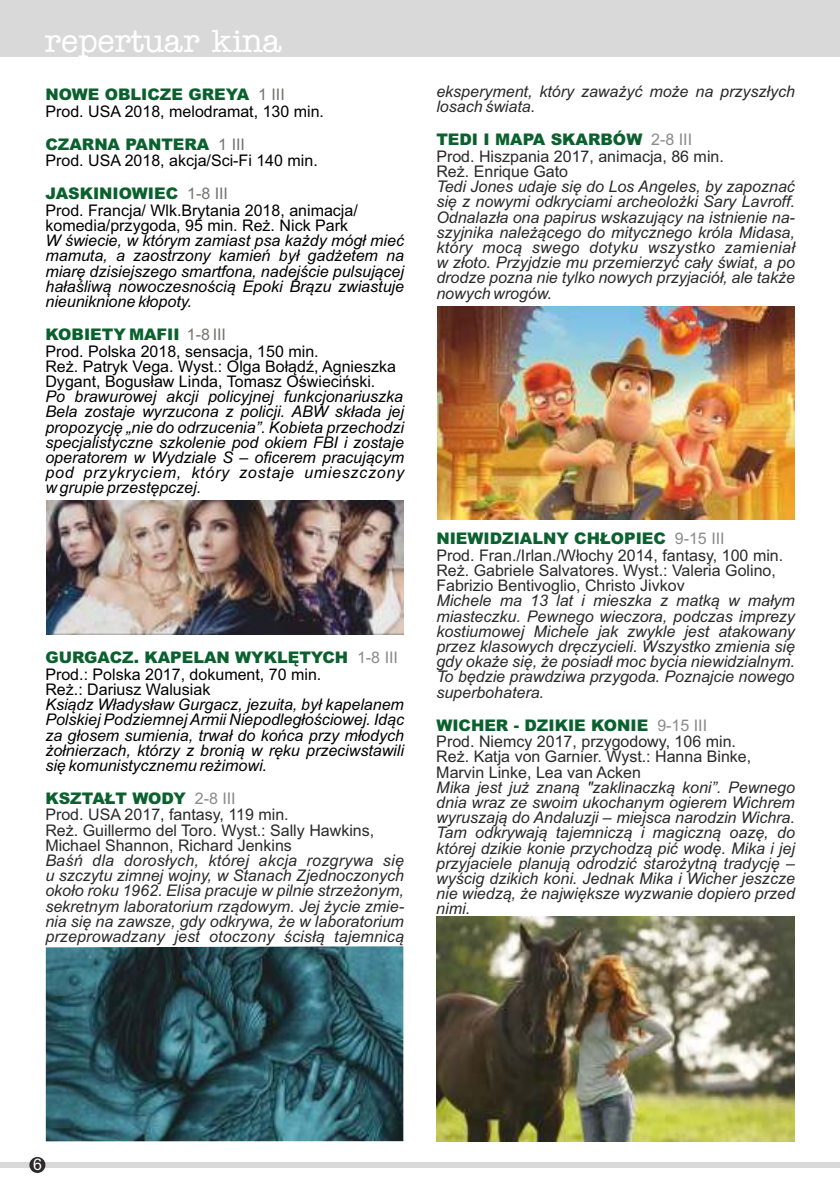
<style>
.page{position:relative;width:840px;height:1191px;background:#fff}
.page>*{position:absolute;margin:0;border:0;box-sizing:border-box;transform-origin:0 0}
.t1{font:32px "Memorandumpl";color:#fff}
.t2{font:italic 16px/15.2px "Arial";color:#2b2929;text-align:justify}
.t3{font:italic 16px/15.2px "Arial";color:#000;text-align:justify}
.t4{font:16px/15.6px "Arial";color:#2b2929}
.t5{font:16px/15.8px "Arial";color:#000}
.t6{font:16px "Arial";color:#fff}
.s1{font-weight:900;color:#0a612e}
.s2{color:#737370}
.s3{color:#8a8a8a}
</style>
<div class="page">
<div style="left:0;top:0;width:839px;height:57px;background:#d9d9d9"></div>
<div style="left:0;top:1162px;width:839px;height:6px;background:#d9d9d9"></div>
<div style="left:29px;top:1157px;width:16px;height:16px;background:#2b2929;border-radius:50%"></div>
<img style="left:46px;top:500px;width:357px;height:134px">
<img style="left:46px;top:946px;width:357px;height:195px">
<img style="left:437px;top:306px;width:357px;height:213px">
<img style="left:436px;top:916px;width:358px;height:225px">
<h1 class="t1" style="left:45px;top:29px;width:238px">repertuar kina</h1>
<p class="t5" style="left:45px;top:88px;width:280px;line-height:16.6px"><span class="s1">NOWE OBLICZE GREYA</span> <span class="s2">1 III<br></span>Prod. USA 2018, melodramat, 130 min.</p>
<p class="t5" style="left:45px;top:137px;width:274px;line-height:16.6px"><span class="s1">CZARNA PANTERA</span> <span class="s2">1 III<br></span>Prod. USA 2018, akcja/Sci-Fi 140 min.</p>
<p class="t5" style="left:45px;top:187px;width:314px"><span class="s1">JASKINIOWIEC</span> <span class="s2">1-8 III<br></span>Prod. Francja/ Wlk.Brytania 2018, animacja/ komedia/przygoda, 95 min. Reż. Nick Park</p>
<p class="t3" style="left:45px;top:234px;width:360px">W świecie, w którym zamiast psa każdy mógł mieć mamuta, a zaostrzony kamień był gadżetem na miarę dzisiejszego smartfona, nadejście pulsującej hałaśliwą nowoczesnością Epoki Brązu zwiastuje nieuniknione kłopoty.</p>
<p class="t5" style="left:45px;top:328px;width:352px"><span class="s1">KOBIETY MAFII</span> <span class="s2">1-8 III<br></span>Prod. Polska 2018, sensacja, 150 min.<br>Reż. Patryk Vega. Wyst.: Olga Bołądź, Agnieszka Dygant, Bogusław Linda, Tomasz Oświeciński.</p>
<p class="t3" style="left:45px;top:390px;width:360px">Po brawurowej akcji policyjnej funkcjonariuszka Bela zostaje wyrzucona z policji. ABW składa jej propozycję „nie do odrzucenia”. Kobieta przechodzi specjalistyczne szkolenie pod okiem FBI i zostaje operatorem w Wydziale S – oficerem pracującym pod przykryciem, który zostaje umieszczony w grupie przestępczej.</p>
<p class="t5" style="left:45px;top:651px;width:354px"><span class="s1">GURGACZ. KAPELAN WYKLĘTYCH</span> <span class="s3">1-8 III<br></span>Prod.: Polska 2017, dokument, 70 min.<br>Reż.: Dariusz Walusiak</p>
<p class="t3" style="left:45px;top:698px;width:360px">Ksiądz Władysław Gurgacz, jezuita, był kapelanem Polskiej Podziemnej Armii Niepodległościowej. Idąc za głosem sumienia, trwał do końca przy młodych żołnierzach, którzy z bronią w ręku przeciwstawili się komunistycznemu reżimowi.</p>
<p class="t4" style="left:45px;top:792px;width:330px"><span class="s1">KSZTAŁT WODY</span> <span class="s3">2-8 III<br></span>Prod. USA 2017, fantasy, 119 min.<br>Reż. Guillermo del Toro. Wyst.: Sally Hawkins, Michael Shannon, Richard Jenkins</p>
<p class="t2" style="left:45px;top:854px;width:360px">Baśń dla dorosłych, której akcja rozgrywa się u szczytu zimnej wojny, w Stanach Zjednoczonych około roku 1962. Elisa pracuje w pilnie strzeżonym, sekretnym laboratorium rządowym. Jej życie zmie&shy;nia się na zawsze, gdy odkrywa, że w laboratorium przeprowadzany jest otoczony ścisłą tajemnicą</p>
<p class="t2" style="left:436px;top:85px;width:360px">eksperyment, który zaważyć może na przyszłych losach świata.</p>
<p class="t4" style="left:436px;top:133px;width:289px"><span class="s1">TEDI I MAPA SKARBÓW</span> <span class="s3">2-8 III<br></span>Prod. Hiszpania 2017, animacja, 86 min.<br>Reż. Enrique Gato</p>
<p class="t2" style="left:436px;top:180px;width:360px">Tedi Jones udaje się do Los Angeles, by zapoznać się z nowymi odkryciami archeolożki Sary Lavroff.<br>Odnalazła ona papirus wskazujący na istnienie na&shy;szyjnika należącego do mitycznego króla Midasa, który mocą swego dotyku wszystko zamieniał w złoto. Przyjdzie mu przemierzyć cały świat, a po drodze pozna nie tylko nowych przyjaciół, ale także nowych wrogów.</p>
<p class="t4" style="left:436px;top:532px;width:348px"><span class="s1">NIEWIDZIALNY CHŁOPIEC</span> <span class="s3">9-15 III<br></span>Prod. Fran./Irlan./Włochy 2014, fantasy, 100 min.<br>Reż. Gabriele Salvatores. Wyst.: Valeria Golino, Fabrizio Bentivoglio, Christo Jivkov</p>
<p class="t2" style="left:436px;top:595px;width:360px">Michele ma 13 lat i mieszka z matką w małym miasteczku. Pewnego wieczora, podczas imprezy kostiumowej Michele jak zwykle jest atakowany przez klasowych dręczycieli. Wszystko zmienia się gdy okaże się, że posiadł moc bycia niewidzialnym.<br>To będzie prawdziwa przygoda. Poznajcie nowego superbohatera.</p>
<p class="t4" style="left:436px;top:719px;width:316px"><span class="s1">WICHER - DZIKIE KONIE</span> <span class="s3">9-15 III<br></span>Prod. Niemcy 2017, przygodowy, 106 min.<br>Reż. Katja von Garnier. Wyst.: Hanna Binke, Marvin Linke, Lea van Acken</p>
<p class="t2" style="left:436px;top:781px;width:360px">Mika jest już znaną "zaklinaczką koni”. Pewnego dnia wraz ze swoim ukochanym ogierem Wichrem wyruszają do Andaluzji – miejsca narodzin Wichra.<br>Tam odkrywają tajemniczą i magiczną oazę, do której dzikie konie przychodzą pić wodę. Mika i jej przyjaciele planują odrodzić starożytną tradycję – wyścig dzikich koni. Jednak Mika i Wicher jeszcze nie wiedzą, że największe wyzwanie dopiero przed nimi.</p>
<p class="t6" style="left:33px;top:1158px;width:10px">6</p>
</div>
